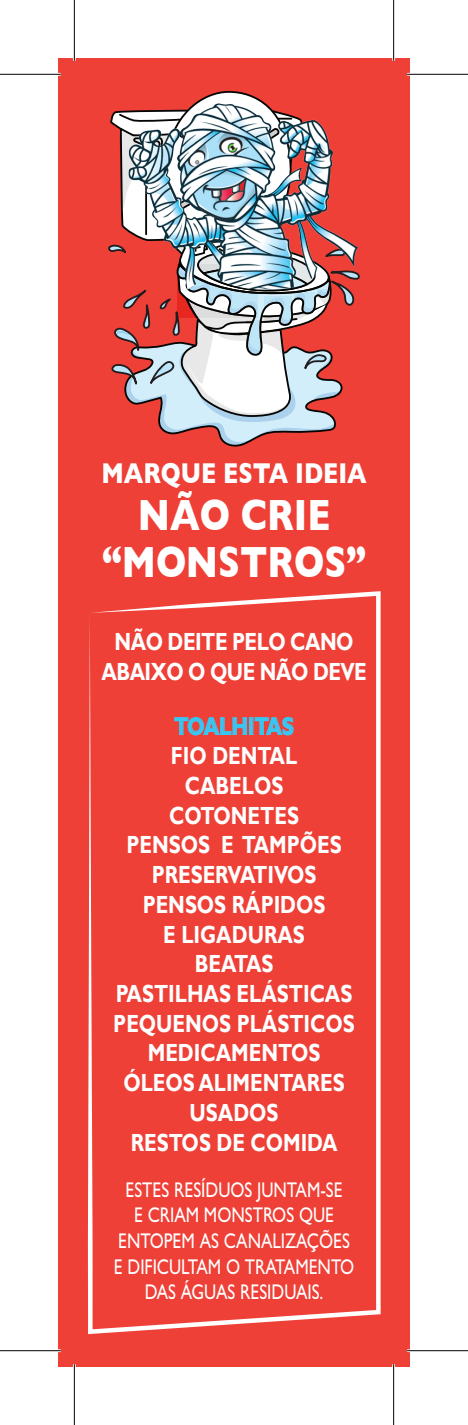
<style>
.page{position:relative;width:468px;height:1425px;background:#fff}
.page>*{position:absolute;margin:0;border:0;box-sizing:border-box;transform-origin:0 0}
.t1{font:700 44.55px/47.2px "Gill Sans";color:#fff;text-align:center;scale:.8 1}
.t2{font:700 29.25px "Gill Sans";color:#fff;scale:.8 1}
.t3{font:700 24.75px/29.7px "Gill Sans";color:#fff;text-align:center;scale:.8 1}
.t4{font:700 24.75px/29.7px "Gill Sans";letter-spacing:-.025em;color:#fff;text-align:center;scale:.8 1}
.t5{font:700 24.75px "Gill Sans";color:#38c6f3;scale:.8 1}
.t6{font:500 21.38px/25.7px "Gill Sans MT Pro";color:#fff;text-align:center;scale:.8 1}
</style>
<div class="page">
<div style="left:58px;top:58px;width:351px;height:1308px;background:#ee4037"></div>
<svg style="left:108px;top:91px;width:252px;height:356px"></svg>
<img style="left:129px;top:103px;width:228px;height:187px">
<svg style="left:88px;top:591px;width:292px;height:742px"></svg>
<hr style="left:0;top:73px;width:61px;height:3px;background:#fff">
<hr style="left:407px;top:73px;width:60px;height:3px;background:#fff">
<hr style="left:0;top:1348px;width:61px;height:3px;background:#fff">
<hr style="left:407px;top:1348px;width:60px;height:3px;background:#fff">
<hr style="left:73px;top:0;width:3px;height:61px;background:#fff">
<hr style="left:73px;top:1363px;width:3px;height:61px;background:#fff">
<hr style="left:392px;top:0;width:3px;height:61px;background:#fff">
<hr style="left:392px;top:1363px;width:3px;height:61px;background:#fff">
<hr style="left:0;top:74px;width:61px;height:1px;background:#000">
<hr style="left:407px;top:74px;width:60px;height:1px;background:#000">
<hr style="left:0;top:1349px;width:61px;height:1px;background:#000">
<hr style="left:407px;top:1349px;width:60px;height:1px;background:#000">
<hr style="left:74px;top:0;width:1px;height:61px;background:#000">
<hr style="left:74px;top:1363px;width:1px;height:61px;background:#000">
<hr style="left:393px;top:0;width:1px;height:61px;background:#000">
<hr style="left:393px;top:1363px;width:1px;height:61px;background:#000">
<p class="t2" style="left:101px;top:449px;width:333px">MARQUE ESTA IDEIA</p>
<h1 class="t1" style="left:102px;top:490px;width:332px">NÃO CRIE “MONSTROS”</h1>
<p class="t4" style="left:101px;top:627px;width:333px">NÃO DEITE PELO CANO<br>ABAIXO O QUE NÃO DEVE</p>
<p class="t5" style="left:174px;top:711px;width:151px">TOALHITAS</p>
<p class="t3" style="left:113px;top:741px;width:303px">FIO DENTAL<br>CABELOS<br>COTONETES<br>PENSOS E TAMPÕES<br>PRESERVATIVOS<br>PENSOS RÁPIDOS<br>E LIGADURAS<br>BEATAS<br>PASTILHAS ELÁSTICAS<br>PEQUENOS PLÁSTICOS<br>MEDICAMENTOS<br>ÓLEOS ALIMENTARES<br>USADOS<br>RESTOS DE COMIDA</p>
<p class="t6" style="left:114px;top:1176px;width:302px">ESTES RESÍDUOS JUNTAM-SE<br>E CRIAM MONSTROS QUE<br>ENTOPEM AS CANALIZAÇÕES<br>E DIFICULTAM O TRATAMENTO<br>DAS ÁGUAS RESIDUAIS.</p>
</div>
